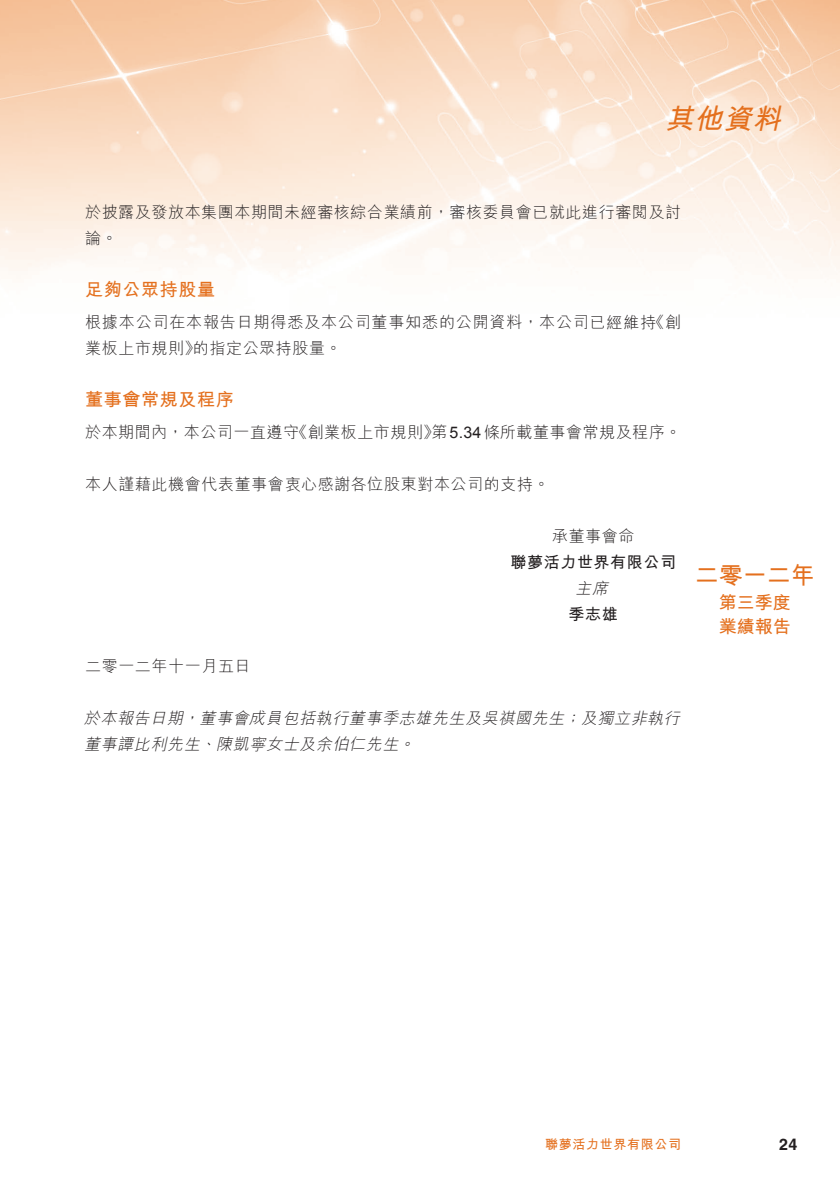
<style>
.page{position:relative;width:840px;height:1191px;background:#fff}
.page>*{position:absolute;margin:0;border:0;box-sizing:border-box;transform-origin:0 0}
.t1{font:italic 700 28px "M Hei HK";color:#e4701e}
.t2{font:700 24px "M Hei HK";color:#e4701e}
.t3{font:700 18px "M Hei HK";letter-spacing:.035em;color:#e4701e}
.t4{font:700 18px/24px "M Hei HK";color:#e4701e}
.t5{font:300 16px/26px "M Hei HK";letter-spacing:.035em;color:#231f20}
.t6{font:italic 300 16px "M Hei HK";color:#231f20}
.t7{font:700 16px "M Hei HK";letter-spacing:.035em;color:#231f20}
.t8{font:700 16px "Helvetica LT Std";color:#231f20}
.t9{font:700 13px "M Hei HK";letter-spacing:.05em;color:#e4701e}
.s1{font-family:"Arial";font-weight:400}
</style>
<div class="page">
<img style="left:1px;top:0;width:838px;height:275px">
<img style="left:0;top:0;width:1px;height:1191px">
<h1 class="t1" style="left:665px;top:98px;width:125px">其他資料</h1>
<p class="t5" style="left:85px;top:199px;width:597px">於披露及發放本集團本期間未經審核綜合業績前，審核委員會已就此進行審閱及討論。</p>
<p class="t3" style="left:85px;top:277px;width:131px">足夠公眾持股量</p>
<p class="t5" style="left:648px;top:309px;width:34px">《創</p>
<p class="t5" style="left:193px;top:309px;width:464px;text-indent:-108px">根據本公司在本報告日期得悉及本公司董事知悉的公開資料，本公司已經維持的指定公眾持股量。</p>
<p class="t5" style="left:85px;top:335px;width:117px">業板上市規則》</p>
<p class="t3" style="left:85px;top:386px;width:150px">董事會常規及程序</p>
<p class="t5" style="left:291px;top:419px;width:391px">《創業板上市規則第》 <span class="s1">5.34</span>條所載董事會常規及程序。</p>
<p class="t5" style="left:85px;top:419px;width:215px">於本期間內，本公司一直遵守</p>
<p class="t5" style="left:85px;top:471px;width:465px">本人謹藉此機會代表董事會衷心感謝各位股東對本公司的支持。</p>
<p class="t5" style="left:85px;top:653px;width:167px">二零一二年十一月五日</p>
<p class="t5" style="left:551px;top:523px;width:84px">承董事會命</p>
<p class="t7" style="left:510px;top:550px;width:167px">聯夢活力世界有限公司</p>
<p class="t6" style="left:575px;top:580px;width:37px">主席</p>
<p class="t7" style="left:568px;top:602px;width:51px">季志雄</p>
<p class="t6" style="left:199px;top:710px;width:369px">董事會成員包括執行董事季志雄先生及吳祺國先生</p>
<p class="t6" style="left:84px;top:710px;width:104px">於本報告日期</p>
<p class="t6" style="left:580px;top:710px;width:104px">及獨立非執行</p>
<p class="t6" style="left:564px;top:710px;width:21px">；</p>
<p class="t6" style="left:183px;top:710px;width:21px">，</p>
<p class="t6" style="left:216px;top:736px;width:187px">陳凱寧女士及余伯仁先生</p>
<p class="t6" style="left:84px;top:736px;width:120px">董事譚比利先生</p>
<p class="t6" style="left:398px;top:736px;width:21px">。</p>
<p class="t6" style="left:200px;top:736px;width:21px">、</p>
<h2 class="t2" style="left:694px;top:558px;width:121px">二零一二年</h2>
<p class="t4" style="left:718px;top:588px;width:73px">第三季度業績報告</p>
<p class="t9" style="left:544px;top:1134px;width:137px">聯夢活力世界有限公司</p>
<p class="t8" style="left:778px;top:1135px;width:20px">24</p>
</div>
